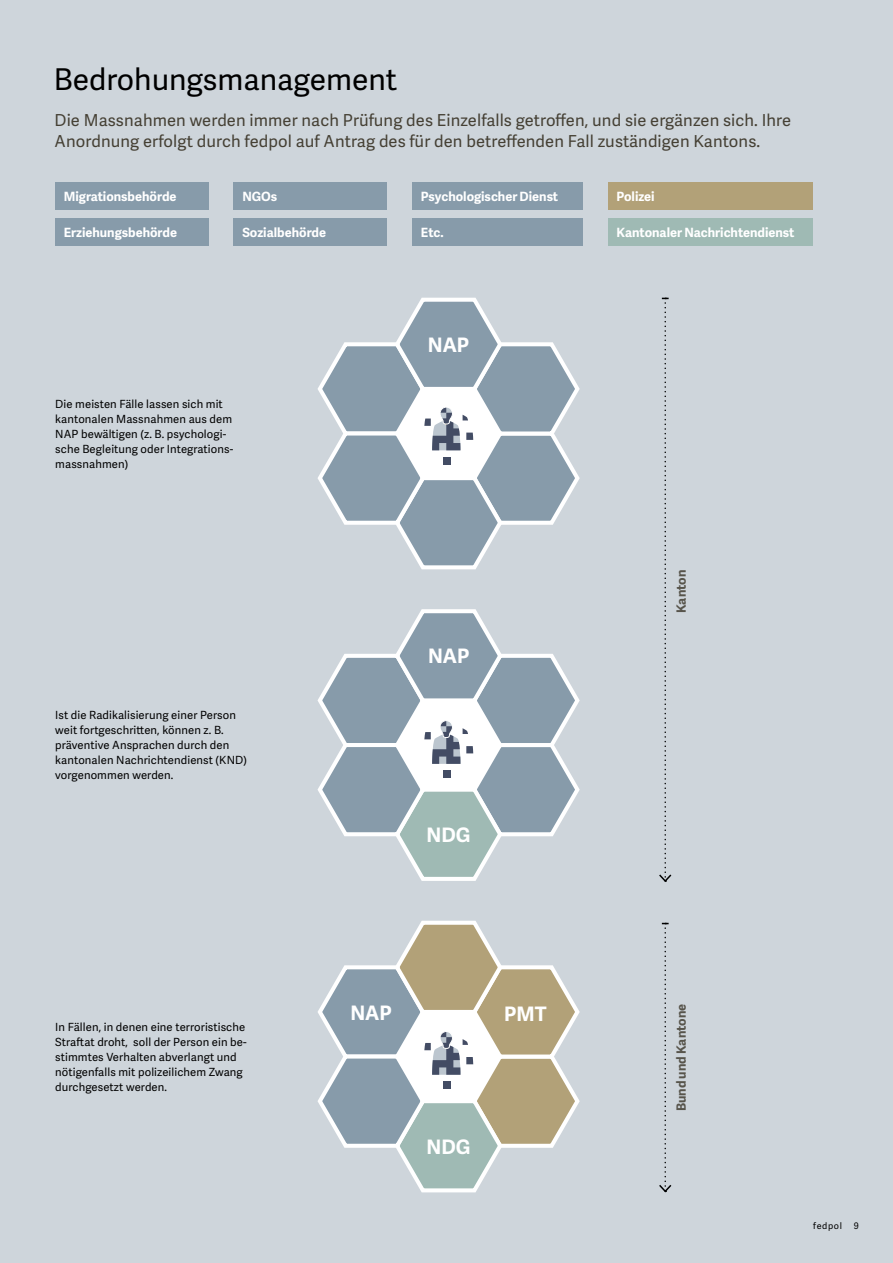
<style>
.page{position:relative;width:893px;height:1263px;background:#ced5db}
.page>*{position:absolute;margin:0;border:0;box-sizing:border-box;transform-origin:0 0}
.t1{font:30px "Adelle Sans";color:#000}
.t2{font:700 19.95px "Adelle Sans";color:#fff}
.t3{font:16.5px/21px "Adelle Sans";letter-spacing:.01em;color:#454034}
.t4{font:700 12.75px "Adelle Sans";color:#fff}
.t5{font:700 12.75px "Adelle Sans";color:#57544b}
.t6{font:11.25px/15px "Adelle Sans";letter-spacing:.01em;color:#000}
.t7{font:9px "Adelle Sans";letter-spacing:.07em;color:#000}
</style>
<div class="page">
<div style="left:55px;top:219px;width:153px;height:27px;background:#879baa"></div>
<div style="left:234px;top:219px;width:153px;height:27px;background:#879baa"></div>
<div style="left:412px;top:219px;width:171px;height:27px;background:#879baa"></div>
<div style="left:608px;top:219px;width:204px;height:27px;background:#9fbab4"></div>
<div style="left:55px;top:183px;width:153px;height:27px;background:#879baa"></div>
<div style="left:234px;top:183px;width:153px;height:27px;background:#879baa"></div>
<div style="left:412px;top:183px;width:171px;height:27px;background:#879baa"></div>
<div style="left:608px;top:183px;width:204px;height:27px;background:#b2a178"></div>
<svg style="left:317px;top:297px;width:263px;height:273px"></svg>
<svg style="left:317px;top:609px;width:263px;height:272px"></svg>
<svg style="left:317px;top:920px;width:263px;height:273px"></svg>
<svg style="left:659px;top:298px;width:13px;height:584px"></svg>
<svg style="left:659px;top:923px;width:13px;height:270px"></svg>
<h1 class="t1" style="left:54px;top:58px;width:345px">Bedrohungsmanagement</h1>
<h3 class="t3" style="left:55px;top:109px;width:738px">Die Massnahmen werden immer nach Prüfung des Einzelfalls getroffen, und sie ergänzen sich. Ihre<br>Anordnung erfolgt durch fedpol auf Antrag des für den betreffenden Fall zuständigen Kantons.</h3>
<p class="t4" style="left:64px;top:187px;width:114px">Migrationsbehörde</p>
<p class="t4" style="left:242px;top:187px;width:36px">NGOs</p>
<p class="t4" style="left:421px;top:187px;width:139px">Psychologischer Dienst</p>
<p class="t4" style="left:617px;top:187px;width:40px">Polizei</p>
<p class="t4" style="left:64px;top:223px;width:115px">Erziehungsbehörde</p>
<p class="t4" style="left:242px;top:223px;width:85px">Sozialbehörde</p>
<p class="t4" style="left:421px;top:223px;width:24px">Etc.</p>
<p class="t4" style="left:617px;top:223px;width:179px">Kantonaler Nachrichtendienst</p>
<p class="t6" style="left:55px;top:396px;width:180px">Die meisten Fälle lassen sich mit kantonalen Massnahmen aus dem<br>NAP bewältigen (z. B. psychologi&shy;sche Begleitung oder Integrations&shy;massnahmen)</p>
<p class="t6" style="left:55px;top:707px;width:193px">Ist die Radikalisierung einer Person weit fortgeschritten, können z. B. präventive Ansprachen durch den kantonalen Nachrichtendienst (KND) vorgenommen werden.</p>
<h2 class="t2" style="left:428px;top:330px;width:43px">NAP</h2>
<h2 class="t2" style="left:428px;top:641px;width:43px">NAP</h2>
<h2 class="t2" style="left:427px;top:821px;width:46px">NDG</h2>
<p class="t5" style="left:672px;top:613px;width:45px;rotate:-90deg">Kanton</p>
<p class="t6" style="left:55px;top:1019px;width:193px">In Fällen, in denen eine terroristische Straftat droht, soll der Person ein be&shy;stimmtes Verhalten abverlangt und nötigenfalls mit polizeilichem Zwang durchgesetzt werden.</p>
<h2 class="t2" style="left:350px;top:998px;width:43px">NAP</h2>
<h2 class="t2" style="left:504px;top:999px;width:44px">PMT</h2>
<h2 class="t2" style="left:427px;top:1132px;width:46px">NDG</h2>
<p class="t5" style="left:672px;top:1111px;width:109px;rotate:-90deg">Bund und Kantone</p>
<p class="t7" style="left:813px;top:1220px;width:30px">fedpol</p>
<p class="t7" style="left:854px;top:1220px;width:7px">9</p>
</div>
